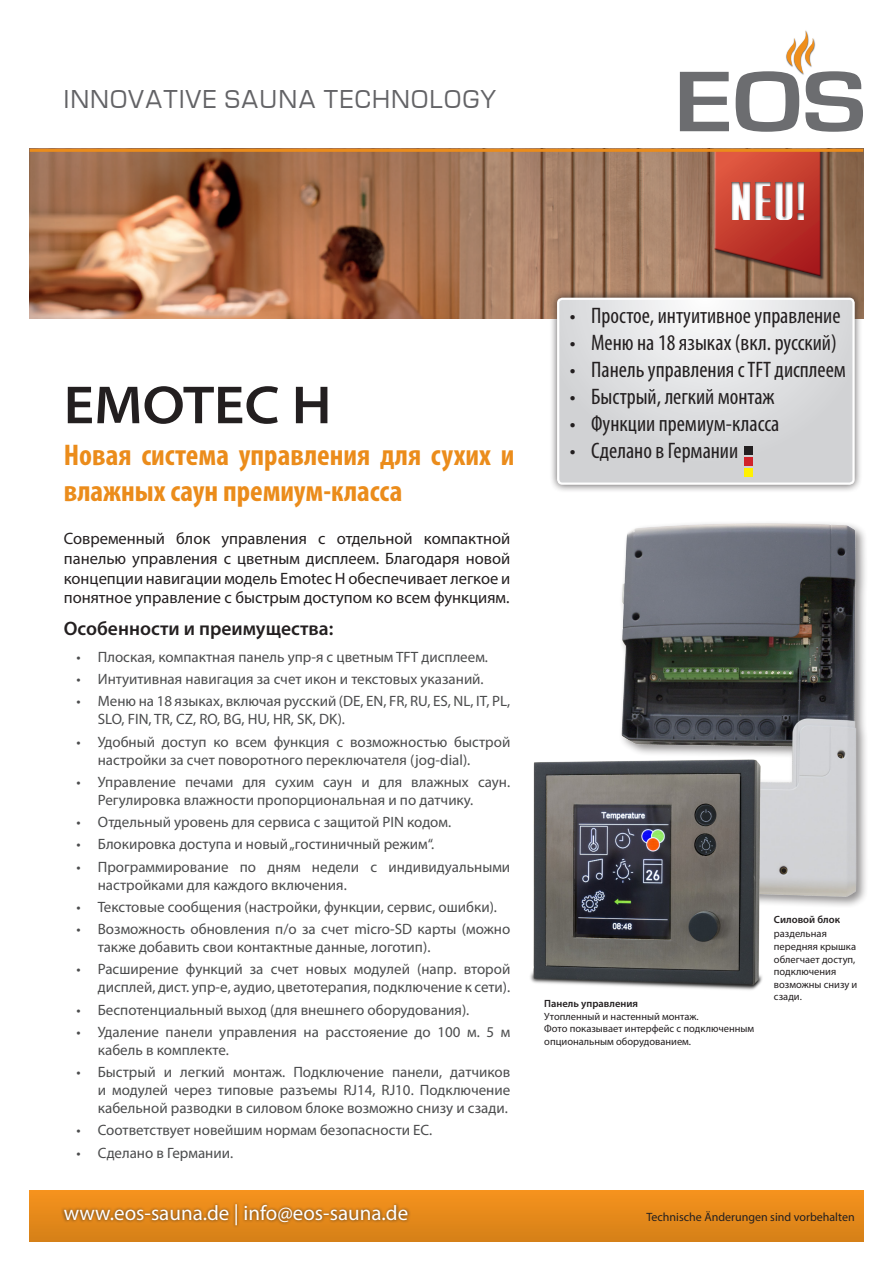
<style>
.page{position:relative;width:893px;height:1263px;background:#fff}
.page>*{position:absolute;margin:0;border:0;box-sizing:border-box;transform-origin:0 0}
.t1{font:600 semi-expanded 54px "Myriad Pro";color:#231f20}
.t2{font:700 45px "Compact";color:#fff}
.t3{font:700 condensed 30px/36px "Myriad Pro";color:#eb8c1b}
.t4{font:24px "Europe";letter-spacing:.05em;color:#636366}
.t5{font:condensed 22.5px "Myriad Pro";color:#231f20}
.t6{font:21px "Myriad Pro";color:#fff}
.t7{font:600 19.5px "Myriad Pro";color:#231f20}
.t8{font:16.5px/19.8px "Myriad Pro";color:#231f20;text-align:justify}
.t9{font:15px/18px "Myriad Pro";color:#4b4c4d}
.t10{font:12px "Myriad Pro";color:#231f20}
.t11{font:10.5px/12.6px "Myriad Pro";color:#231f20}
.t12{font:600 10.5px "Myriad Pro";color:#231f20}
</style>
<div class="page">
<svg style="left:680px;top:72px;width:49px;height:59px"></svg>
<svg style="left:736px;top:30px;width:127px;height:102px"></svg>
<div style="left:30px;top:1191px;width:833px;height:51px;background:linear-gradient(to bottom,#f6921d,#d58017)"></div>
<div style="left:61px;top:1201px;width:350px;height:27px;background:#231f20;opacity:.75"></div>
<img style="left:30px;top:152px;width:833px;height:167px">
<div style="left:714px;top:149px;width:111px;height:131px;background:#231f20;opacity:.75"></div>
<div style="left:713px;top:148px;width:109px;height:131px;background:#231f20;opacity:.75"></div>
<hr style="left:30px;top:149px;width:833px;height:3px;background:#eb8c1b">
<div style="left:549px;top:289px;width:314px;height:204px;background:#231f20;opacity:.75"></div>
<svg style="left:560px;top:301px;width:292px;height:181px;background:#dcddde"></svg>
<div style="left:557px;top:298px;width:298px;height:187px;border:2px solid #fff;border-radius:4px"></div>
<div style="left:714px;top:172px;width:141px;height:61px;background:#231f20;opacity:.75"></div>
<div style="left:744px;top:446px;width:9px;height:9px;background:#231f20"></div>
<div style="left:744px;top:457px;width:9px;height:9px;background:#d1232a"></div>
<div style="left:744px;top:468px;width:9px;height:8px;background:#fff101"></div>
<img style="left:621px;top:523px;width:245px;height:383px">
<img style="left:530px;top:753px;width:254px;height:237px">
<h3 class="t4" style="left:64px;top:86px;width:434px">INNOVATIVE SAUNA TECHNOLOGY</h3>
<h2 class="t2" style="left:729px;top:173px;width:78px">NEU!</h2>
<p class="t1" style="left:64px;top:375px;width:269px">EMOTEC H</p>
<p class="t3" style="left:64px;top:436px;width:452px">Новая система управления для сухих и влажных саун премиум-класса</p>
<p class="t8" style="left:64px;top:528px;width:448px">Современный блок управления с отдельной компактной панелью управления с цветным дисплеем. Благодаря новой концепции навигации модель Emotec H обеспечивает легкое и понятное управление с быстрым доступом ко всем функциям.</p>
<p class="t7" style="left:64px;top:616px;width:271px">Особенности и преимущества:</p>
<p class="t9" style="left:77px;top:647px;width:413px">• Плоская, компактная панель упр-я с цветным TFT дисплеем.</p>
<p class="t9" style="left:77px;top:670px;width:409px">• Интуитивная навигация за счет икон и текстовых указаний.</p>
<p class="t9" style="left:98px;top:692px;width:414px;text-indent:-21px">• Меню на 18 языках, включая русский (DE, EN, FR, RU, ES, NL, IT, PL,<br>SLO, FIN, TR, CZ, RO, BG, HU, HR, SK, DK).</p>
<p class="t9" style="left:98px;top:732px;width:414px;text-indent:-21px">• Удобный доступ ко всем функция с возможностью быстрой настройки за счет поворотного переключателя (jog-dial).</p>
<p class="t9" style="left:98px;top:772px;width:414px;text-indent:-21px">• Управление печами для сухим саун и для влажных саун.<br>Регулировка влажности пропорциональная и по датчику.</p>
<p class="t9" style="left:77px;top:813px;width:376px">• Отдельный уровень для сервиса с защитой PIN кодом.</p>
<p class="t9" style="left:77px;top:835px;width:359px">• Блокировка доступа и новый „гостиничный режим“.</p>
<p class="t9" style="left:98px;top:857px;width:414px;text-indent:-21px">• Программирование по дням недели с индивидуальными настройками для каждого включения.</p>
<p class="t9" style="left:77px;top:897px;width:422px">• Текстовые сообщения (настройки, функции, сервис, ошибки).</p>
<p class="t9" style="left:98px;top:920px;width:414px;text-indent:-21px">• Возможность обновления п/о за счет micro-SD карты (можно также добавить свои контактные данные, логотип).</p>
<p class="t9" style="left:77px;top:960px;width:435px;text-align:right">• Расширение функций за счет новых модулей (напр. второй дисплей, дист. упр-е, аудио, цветотерапия, подключение к сети).</p>
<p class="t9" style="left:77px;top:1000px;width:394px">• Беспотенциальный выход (для внешнего оборудования).</p>
<p class="t9" style="left:98px;top:1022px;width:414px;text-indent:-21px">• Удаление панели управления на расстояение до 100 м. 5 м кабель в комплекте.</p>
<p class="t9" style="left:98px;top:1063px;width:414px;text-align:justify;text-indent:-21px">• Быстрый и легкий монтаж. Подключение панели, датчиков и модулей через типовые разъемы RJ14, RJ10. Подключение кабельной разводки в силовом блоке возможно снизу и сзади.</p>
<p class="t9" style="left:77px;top:1121px;width:357px">• Соответствует новейшим нормам безопасности ЕС.</p>
<p class="t9" style="left:77px;top:1143px;width:158px">• Сделано в Германии.</p>
<h3 class="t6" style="left:64px;top:1200px;width:346px">www.eos-sauna.de | info@eos-sauna.de</h3>
<p class="t5" style="left:570px;top:302px;width:272px">• Простое, интуитивное управление</p>
<p class="t5" style="left:570px;top:329px;width:268px">• Меню на 18 языках (вкл. русский)</p>
<p class="t5" style="left:570px;top:356px;width:278px">• Панель управления с TFT дисплеем</p>
<p class="t5" style="left:570px;top:383px;width:206px">• Быстрый, легкий монтаж</p>
<p class="t5" style="left:570px;top:410px;width:211px">• Функции премиум-класса</p>
<p class="t5" style="left:570px;top:437px;width:170px">• Сделано в Германии</p>
<p class="t12" style="left:544px;top:997px;width:95px">Панель управления</p>
<p class="t11" style="left:544px;top:1010px;width:156px">Утопленный и настенный монтаж.</p>
<p class="t11" style="left:544px;top:1022px;width:211px">Фото показывает интерфейс с подключенным опциональным оборудованием.</p>
<p class="t12" style="left:774px;top:912px;width:68px">Силовой блок</p>
<p class="t11" style="left:774px;top:927px;width:85px">раздельная передняя крышка облегчает доступ, подключения возможны снизу и сзади.</p>
<p class="t10" style="left:646px;top:1209px;width:210px">Technische Änderungen sind vorbehalten</p>
</div>
